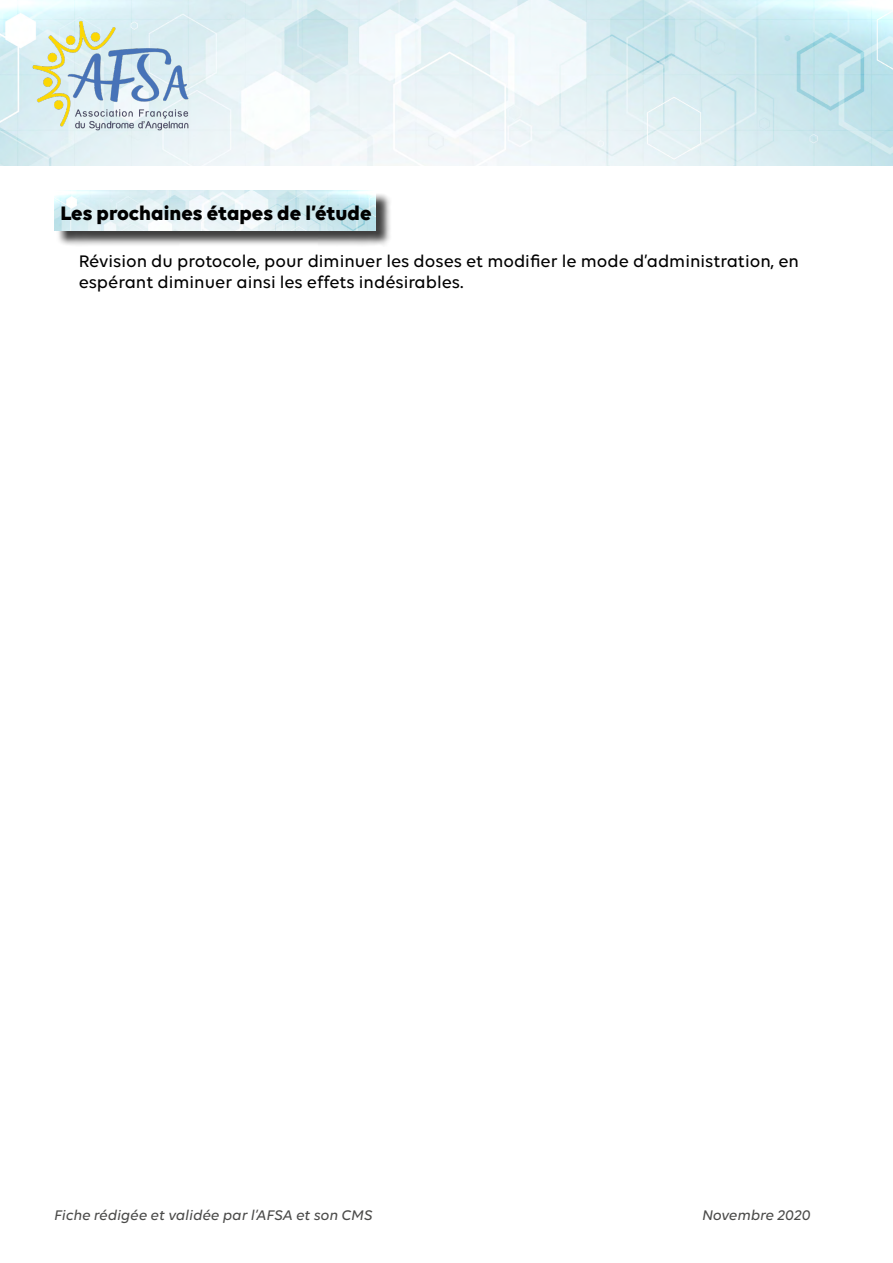
<style>
.page{position:relative;width:893px;height:1263px;background:#fff}
.page>*{position:absolute;margin:0;border:0;box-sizing:border-box;transform-origin:0 0}
.t1{font:700 21px "Volte";color:#000}
.t2{font:500 18px/21.6px "Volte";color:#000}
.t3{font:italic 500 15px "Volte";color:#4a4a49}
</style>
<div class="page">
<div style="left:56px;top:192px;width:336px;height:55px;background:#000;opacity:.75"></div>
<img style="left:54px;top:190px;width:322px;height:40px">
<img style="left:0;top:0;width:893px;height:166px">
<img style="left:31px;top:19px;width:159px;height:112px">
<p class="t1" style="left:60px;top:200px;width:313px">Les prochaines étapes de l’étude</p>
<p class="t2" style="left:79px;top:249px;width:722px">Révision du protocole, pour diminuer les doses et modifier le mode d’administration, en espérant diminuer ainsi les effets indésirables.</p>
<p class="t3" style="left:54px;top:1207px;width:320px">Fiche rédigée et validée par l’AFSA et son CMS</p>
<p class="t3" style="left:702px;top:1207px;width:110px">Novembre 2020</p>
</div>
